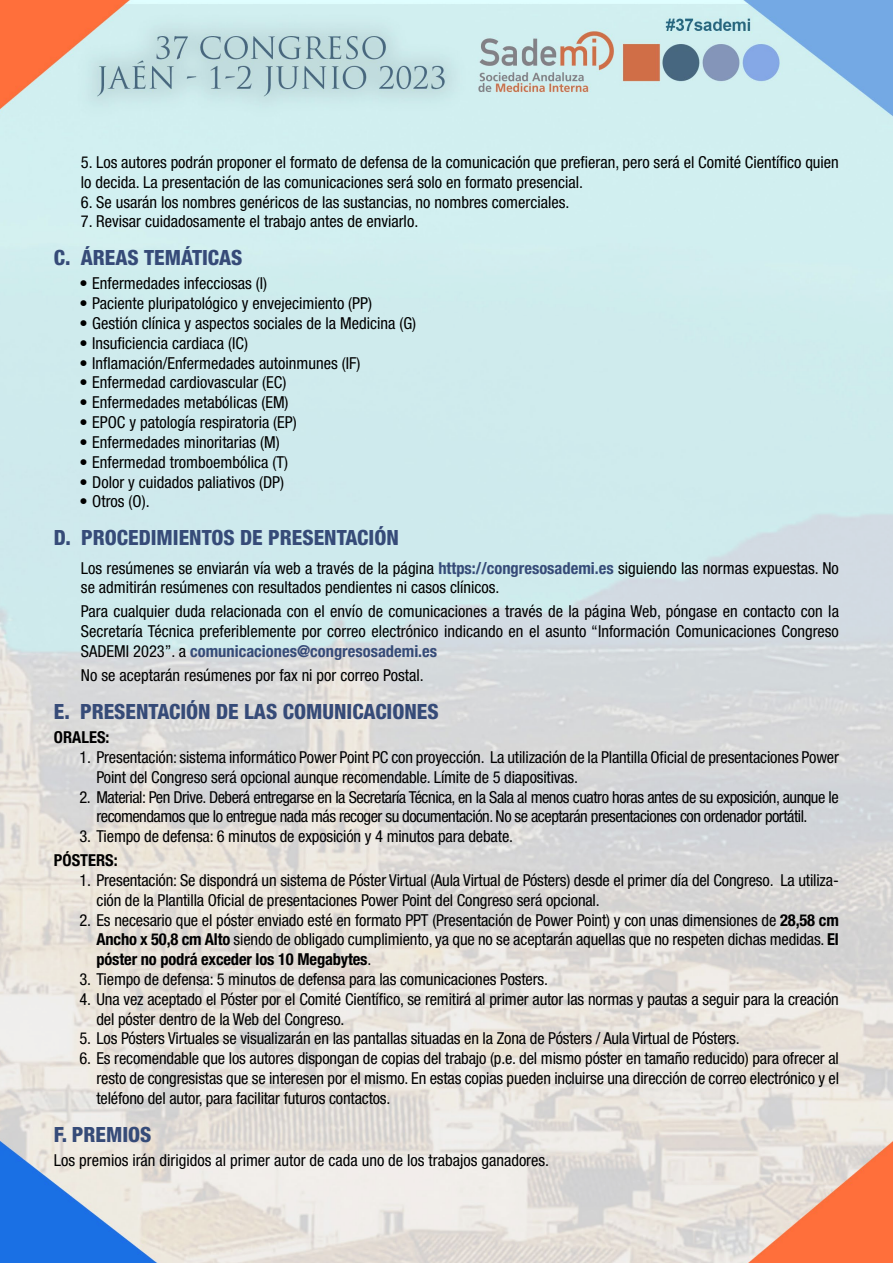
<style>
.page{position:relative;width:893px;height:1263px;background:#fff}
.page>*{position:absolute;margin:0;border:0;box-sizing:border-box;transform-origin:0 0}
.t1{font:800 condensed 21px "Helvetica Neue LT Std";color:#364b78}
.t2{font:condensed 16.5px/19.8px "Helvetica Neue LT Std";letter-spacing:-.01em;color:#000}
.t3{font:condensed 16.5px/19.8px "Helvetica Neue LT Std";letter-spacing:-.03em;color:#000}
.t4{font:700 condensed 16.5px "Helvetica Neue LT Std";color:#000}
.s1{font-weight:700;color:#364b78}
.s2{font-weight:700}
</style>
<div class="page">
<img style="left:0;top:0;width:893px;height:1263px">
<p class="t2" style="left:81px;top:152px;width:759px">5. Los autores podrán proponer el formato de defensa de la comunicación que prefieran, pero será el Comité Científico quien lo decida. La presentación de las comunicaciones será solo en formato presencial.</p>
<p class="t2" style="left:81px;top:192px;width:490px">6. Se usarán los nombres genéricos de las sustancias, no nombres comerciales.</p>
<p class="t2" style="left:81px;top:212px;width:339px">7. Revisar cuidadosamente el trabajo antes de enviarlo.</p>
<p class="t1" style="left:54px;top:245px;width:190px">C. ÁREAS TEMÁTICAS</p>
<p class="t2" style="left:79px;top:274px;width:189px">• Enfermedades infecciosas (I)</p>
<p class="t2" style="left:79px;top:293px;width:294px">• Paciente pluripatológico y envejecimiento (PP)</p>
<p class="t2" style="left:79px;top:313px;width:338px">• Gestión clínica y aspectos sociales de la Medicina (G)</p>
<p class="t2" style="left:79px;top:333px;width:170px">• Insuficiencia cardiaca (IC)</p>
<p class="t2" style="left:79px;top:353px;width:282px">• Inflamación/Enfermedades autoinmunes (IF)</p>
<p class="t2" style="left:79px;top:373px;width:208px">• Enfermedad cardiovascular (EC)</p>
<p class="t2" style="left:79px;top:392px;width:211px">• Enfermedades metabólicas (EM)</p>
<p class="t2" style="left:79px;top:412px;width:219px">• EPOC y patología respiratoria (EP)</p>
<p class="t2" style="left:79px;top:432px;width:202px">• Enfermedades minoritarias (M)</p>
<p class="t2" style="left:79px;top:452px;width:210px">• Enfermedad tromboembólica (T)</p>
<p class="t2" style="left:79px;top:472px;width:206px">• Dolor y cuidados paliativos (DP)</p>
<p class="t2" style="left:79px;top:491px;width:72px">• Otros (O).</p>
<p class="t1" style="left:54px;top:525px;width:346px">D. PROCEDIMIENTOS DE PRESENTACIÓN</p>
<p class="t2" style="left:81px;top:558px;width:759px">Los resúmenes se enviarán vía web a través de la página <span class="s1">https://congresosademi.es</span> siguiendo las normas expuestas. No se admitirán resúmenes con resultados pendientes ni casos clínicos.</p>
<p class="t2" style="left:81px;top:602px;width:759px;text-align:justify">Para cualquier duda relacionada con el envío de comunicaciones a través de la página Web, póngase en contacto con la Secretaría Técnica preferiblemente por correo electrónico indicando en el asunto “Información Comunicaciones Congreso SADEMI 2023”. a <span class="s1">comunicaciones@congresosademi.es</span></p>
<p class="t2" style="left:81px;top:665px;width:344px">No se aceptarán resúmenes por fax ni por correo Postal.</p>
<p class="t1" style="left:54px;top:698px;width:386px">E. PRESENTACIÓN DE LAS COMUNICACIONES</p>
<p class="t4" style="left:54px;top:727px;width:57px">ORALES:</p>
<p class="t2" style="left:96px;top:747px;width:744px;text-indent:-17px">1. Presentación: sistema informático Power Point PC con proyección. La utilización de la Plantilla Oficial de presentaciones Power<br>Point del Congreso será opcional aunque recomendable. Límite de 5 diapositivas.</p>
<p class="t3" style="left:96px;top:787px;width:744px;text-indent:-17px">2. Material: Pen Drive. Deberá entregarse en la Secretaría Técnica, en la Sala al menos cuatro horas antes de su exposición, aunque le recomendamos que lo entregue nada más recoger su documentación. No se aceptarán presentaciones con ordenador portátil.</p>
<p class="t2" style="left:79px;top:826px;width:435px">3. Tiempo de defensa: 6 minutos de exposición y 4 minutos para debate.</p>
<p class="t4" style="left:54px;top:850px;width:65px">PÓSTERS:</p>
<p class="t2" style="left:96px;top:870px;width:744px;text-indent:-17px">1. Presentación: Se dispondrá un sistema de Póster Virtual (Aula Virtual de Pósters) desde el primer día del Congreso. La utiliza&shy;ción de la Plantilla Oficial de presentaciones Power Point del Congreso será opcional.</p>
<p class="t2" style="left:96px;top:910px;width:744px;text-align:justify;text-indent:-17px">2. Es necesario que el póster enviado esté en formato PPT (Presentación de Power Point) y con unas dimensiones de <span class="s2">28,58 cm Ancho x 50,8 cm Alto</span> siendo de obligado cumplimiento, ya que no se aceptarán aquellas que no respeten dichas medidas. <span class="s2">El póster no podrá exceder los 10 Megabytes</span>.</p>
<p class="t2" style="left:79px;top:969px;width:470px">3. Tiempo de defensa: 5 minutos de defensa para las comunicaciones Posters.</p>
<p class="t2" style="left:96px;top:989px;width:744px;text-indent:-17px">4. Una vez aceptado el Póster por el Comité Científico, se remitirá al primer autor las normas y pautas a seguir para la creación del póster dentro de la Web del Congreso.</p>
<p class="t2" style="left:79px;top:1028px;width:662px">5. Los Pósters Virtuales se visualizarán en las pantallas situadas en la Zona de Pósters / Aula Virtual de Pósters.</p>
<p class="t2" style="left:96px;top:1048px;width:744px;text-align:justify;text-indent:-17px">6. Es recomendable que los autores dispongan de copias del trabajo (p.e. del mismo póster en tamaño reducido) para ofrecer al resto de congresistas que se interesen por el mismo. En estas copias pueden incluirse una dirección de correo electrónico y el teléfono del autor, para facilitar futuros contactos.</p>
<p class="t1" style="left:54px;top:1121px;width:99px">F. PREMIOS</p>
<p class="t2" style="left:54px;top:1150px;width:497px">Los premios irán dirigidos al primer autor de cada uno de los trabajos ganadores.</p>
</div>
